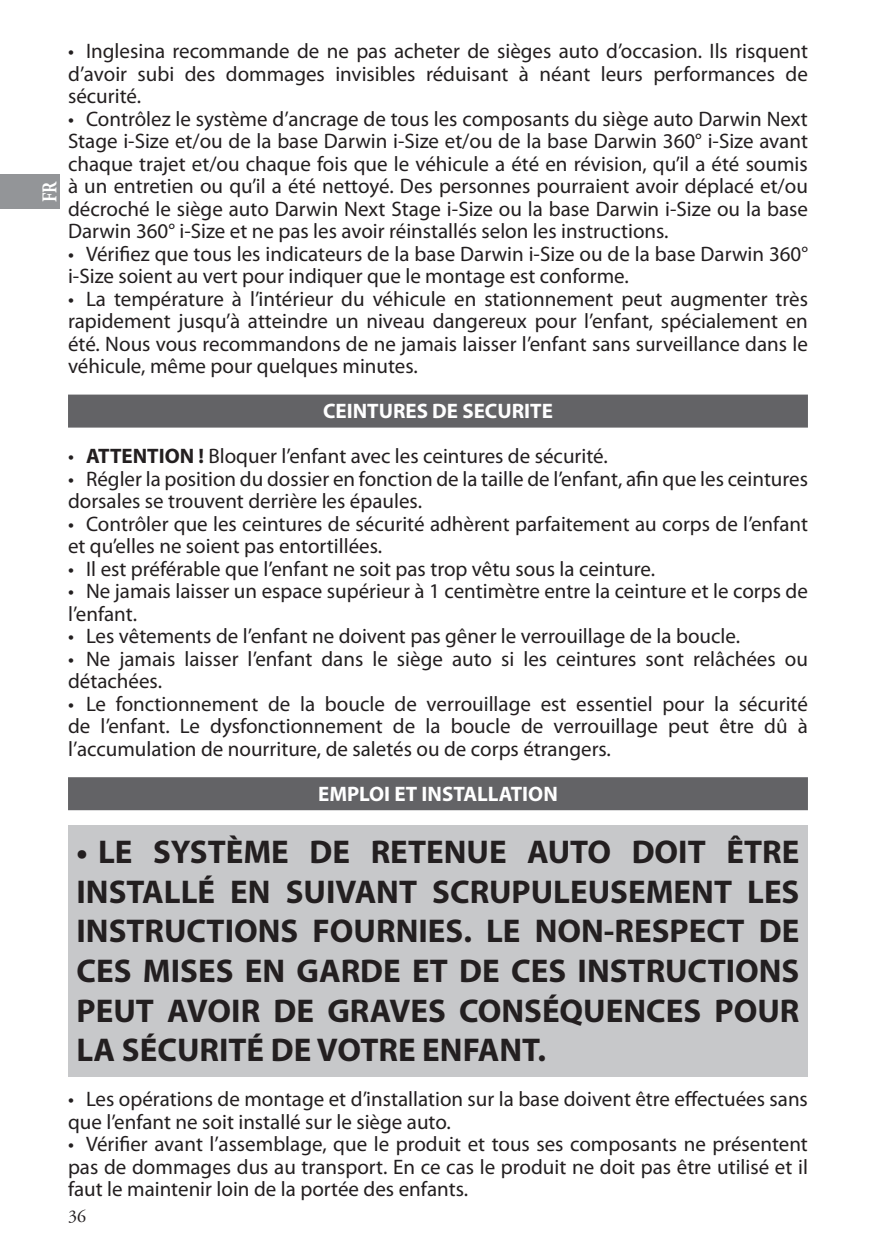
<style>
.page{position:relative;width:893px;height:1259px;background:#fff}
.page>*{position:absolute;margin:0;border:0;box-sizing:border-box;transform-origin:0 0}
.t1{font:700 33px/39.6px "Myriad Pro";color:#231f20;text-align:justify}
.t2{font:21px/22.5px "Myriad Pro";color:#231f20}
.t3{font:700 21px "Myriad Pro";color:#fff}
.t4{font:700 21px "Adobe Garamond Pro";color:#fff;scale:.8 1}
.t5{font:18px "Adobe Garamond Pro";color:#231f20}
.s1{font-weight:700}
</style>
<div class="page">
<div style="left:0;top:175px;width:60px;height:34px;background:#939598"></div>
<div style="left:68px;top:824px;width:740px;height:252px;background:#c7c8ca"></div>
<div style="left:68px;top:394px;width:740px;height:33px;background:#636366"></div>
<div style="left:68px;top:777px;width:740px;height:33px;background:#636366"></div>
<p class="t4" style="left:38px;top:202px;width:28px;rotate:-90deg">FR</p>
<p class="t2" style="left:68px;top:40px;width:741px;text-align:justify">• Inglesina recommande de ne pas acheter de sièges auto d’occasion. Ils risquent d’avoir subi des dommages invisibles réduisant à néant leurs performances de sécurité.</p>
<p class="t2" style="left:68px;top:107px;width:741px;text-align:justify">• Contrôlez le système d’ancrage de tous les composants du siège auto Darwin Next Stage i-Size et/ou de la base Darwin i-Size et/ou de la base Darwin 360° i-Size avant chaque trajet et/ou chaque fois que le véhicule a été en révision, qu’il a été soumis à un entretien ou qu’il a été nettoyé. Des personnes pourraient avoir déplacé et/ou décroché le siège auto Darwin Next Stage i-Size ou la base Darwin i-Size ou la base Darwin 360° i-Size et ne pas les avoir réinstallés selon les instructions.</p>
<p class="t2" style="left:68px;top:242px;width:741px">• Vérifiez que tous les indicateurs de la base Darwin i-Size ou de la base Darwin 360° i-Size soient au vert pour indiquer que le montage est conforme.</p>
<p class="t2" style="left:68px;top:287px;width:741px;text-align:justify">• La température à l’intérieur du véhicule en stationnement peut augmenter très rapidement jusqu’à atteindre un niveau dangereux pour l’enfant, spécialement en été. Nous vous recommandons de ne jamais laisser l’enfant sans surveillance dans le véhicule, même pour quelques minutes.</p>
<p class="t3" style="left:323px;top:397px;width:231px">CEINTURES DE SECURITE</p>
<p class="t2" style="left:68px;top:445px;width:541px">• <span class="s1">ATTENTION !</span> Bloquer l’enfant avec les ceintures de sécurité.</p>
<p class="t2" style="left:68px;top:467px;width:741px">• Régler la position du dossier en fonction de la taille de l’enfant, afin que les ceintures dorsales se trouvent derrière les épaules.</p>
<p class="t2" style="left:68px;top:512px;width:741px">• Contrôler que les ceintures de sécurité adhèrent parfaitement au corps de l’enfant et qu’elles ne soient pas entortillées.</p>
<p class="t2" style="left:68px;top:557px;width:589px">• Il est préférable que l’enfant ne soit pas trop vêtu sous la ceinture.</p>
<p class="t2" style="left:68px;top:579px;width:741px">• Ne jamais laisser un espace supérieur à 1 centimètre entre la ceinture et le corps de l’enfant.</p>
<p class="t2" style="left:68px;top:624px;width:673px">• Les vêtements de l’enfant ne doivent pas gêner le verrouillage de la boucle.</p>
<p class="t2" style="left:68px;top:647px;width:741px">• Ne jamais laisser l’enfant dans le siège auto si les ceintures sont relâchées ou détachées.</p>
<p class="t2" style="left:68px;top:692px;width:741px;text-align:justify">• Le fonctionnement de la boucle de verrouillage est essentiel pour la sécurité de l’enfant. Le dysfonctionnement de la boucle de verrouillage peut être dû à l’accumulation de nourriture, de saletés ou de corps étrangers.</p>
<p class="t3" style="left:318px;top:780px;width:241px">EMPLOI ET INSTALLATION</p>
<h1 class="t1" style="left:77px;top:831px;width:724px">• LE SYSTÈME DE RETENUE AUTO DOIT ÊTRE INSTALLÉ EN SUIVANT SCRUPULEUSEMENT LES INSTRUCTIONS FOURNIES. LE NON-RESPECT DE CES MISES EN GARDE ET DE CES INSTRUCTIONS PEUT AVOIR DE GRAVES CONSÉQUENCES POUR LA SÉCURITÉ DE VOTRE ENFANT.</h1>
<p class="t2" style="left:68px;top:1087px;width:741px">• Les opérations de montage et d’installation sur la base doivent être effectuées sans que l’enfant ne soit installé sur le siège auto.</p>
<p class="t2" style="left:68px;top:1132px;width:741px;text-align:justify">• Vérifier avant l’assemblage, que le produit et tous ses composants ne présentent pas de dommages dus au transport. En ce cas le produit ne doit pas être utilisé et il faut le maintenir loin de la portée des enfants.</p>
<p class="t5" style="left:68px;top:1205px;width:19px">36</p>
</div>
